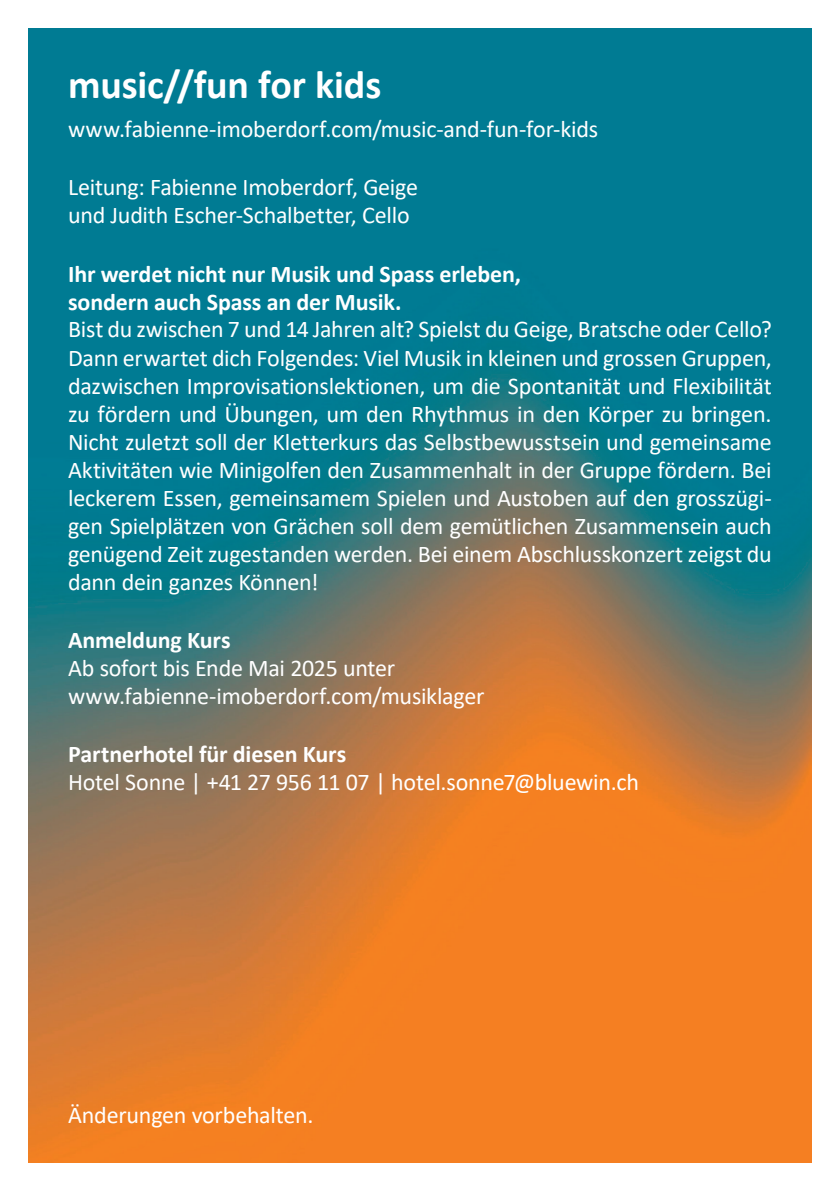
<style>
.page{position:relative;width:840px;height:1191px;background:#fff}
.page>*{position:absolute;margin:0;border:0;box-sizing:border-box;transform-origin:0 0}
.t1{font:700 40px "Calibri";letter-spacing:-.005em;color:#fff}
.t2{font:24px/28px "Calibri";letter-spacing:-.01em;color:#fff}
.t3{font:700 24px/28px "Calibri";letter-spacing:-.005em;color:#fff}
</style>
<div class="page">
<img style="left:28px;top:28px;width:783px;height:1134px">
<h1 class="t1" style="left:68px;top:56px;width:314px">music//fun for kids</h1>
<p class="t2" style="left:68px;top:115px;width:531px">www.fabienne-imoberdorf.com/music-and-fun-for-kids</p>
<p class="t2" style="left:68px;top:173px;width:351px">Leitung: Fabienne Imoberdorf, Geige und Judith Escher-Schalbetter, Cello</p>
<p class="t3" style="left:68px;top:259px;width:454px">Ihr werdet nicht nur Musik und Spass erleben, sondern auch Spass an der Musik.</p>
<p class="t2" style="left:68px;top:315px;width:705px;text-align:justify">Bist du zwischen 7 und 14 Jahren alt? Spielst du Geige, Bratsche oder Cello?<br>Dann erwartet dich Folgendes: Viel Musik in kleinen und grossen Gruppen, dazwischen Improvisationslektionen, um die Spontanität und Flexibilität zu fördern und Übungen, um den Rhythmus in den Körper zu bringen.<br>Nicht zuletzt soll der Kletterkurs das Selbstbewusstsein und gemeinsame Aktivitäten wie Minigolfen den Zusammenhalt in der Gruppe fördern. Bei leckerem Essen, gemeinsamem Spielen und Austoben auf den grosszügi&shy;gen Spielplätzen von Grächen soll dem gemütlichen Zusammensein auch genügend Zeit zugestanden werden. Bei einem Abschlusskonzert zeigst du dann dein ganzes Können!</p>
<p class="t3" style="left:68px;top:625px;width:164px">Anmeldung Kurs</p>
<p class="t2" style="left:68px;top:653px;width:417px">Ab sofort bis Ende Mai 2025 unter www.fabienne-imoberdorf.com/musiklager</p>
<p class="t3" style="left:68px;top:739px;width:279px">Partnerhotel für diesen Kurs</p>
<p class="t2" style="left:68px;top:767px;width:572px">Hotel Sonne | +41 27 956 11 07 | hotel.sonne7@bluewin.ch</p>
<p class="t2" style="left:68px;top:1100px;width:247px">Änderungen vorbehalten.</p>
</div>
